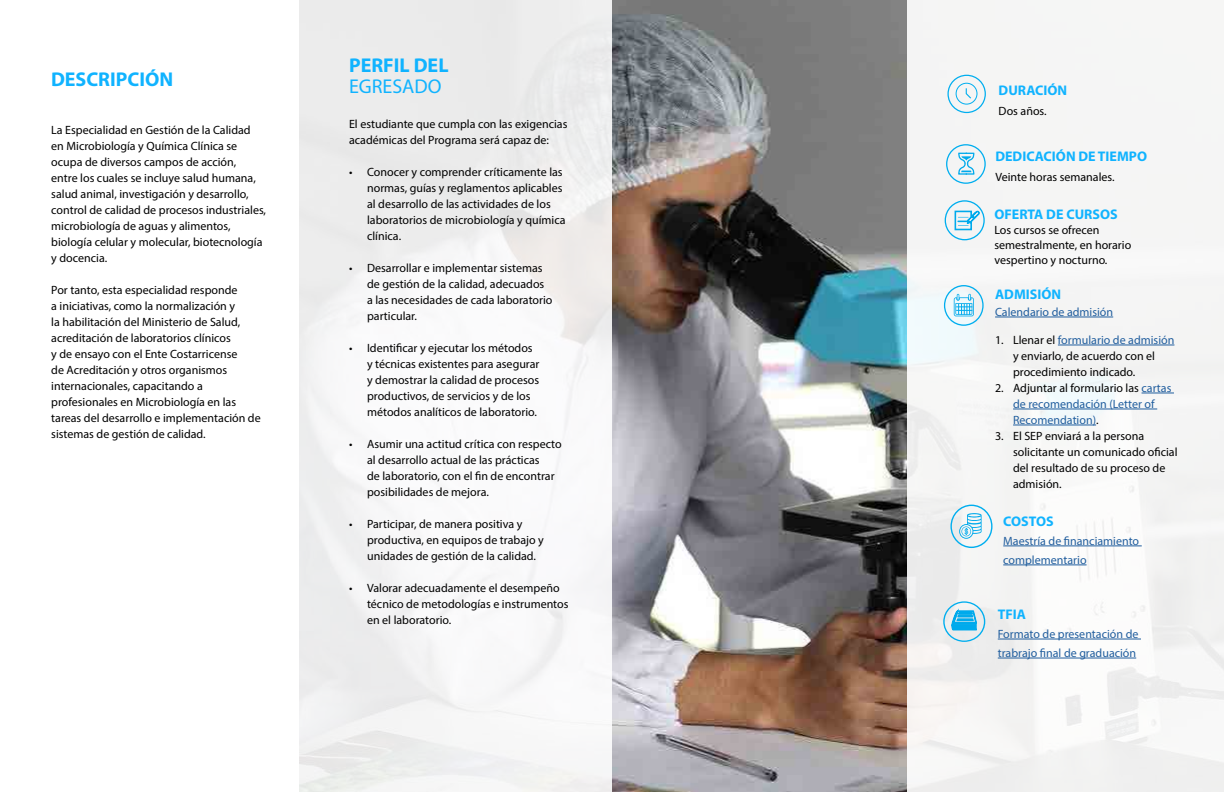
<style>
.page{position:relative;width:1224px;height:792px;background:#fff}
.page>*{position:absolute;margin:0;border:0;box-sizing:border-box;transform-origin:0 0}
.t1{font:700 20px "Myriad Pro";color:#10b3ff}
.t2{font:20px "Myriad Pro";color:#10b3ff}
.t3{font:700 14px "Myriad Pro";color:#10b3ff}
.t4{font:12px/16px "Myriad Pro";color:#000}
.t5{font:12px/16px "Myriad Pro";color:#215e9e}
.s1{color:#215e9e}
.s2{color:#000}
</style>
<div class="page">
<img style="left:612px;top:0;width:295px;height:792px">
<div style="left:907px;top:0;width:317px;height:792px;background:#f5f5f4"></div>
<div style="left:299px;top:0;width:313px;height:792px;background:#f3f3f4"></div>
<div style="left:947px;top:75px;width:39px;height:38px;border:1px solid #00aeef;border-radius:50%"></div>
<div style="left:956px;top:83px;width:21px;height:21px;border:1px solid #00aeef;border-radius:50%"></div>
<svg style="left:965px;top:88px;width:6px;height:11px"></svg>
<hr style="left:995px;top:317px;width:118px;height:1px;background:#215e9e">
<hr style="left:1058px;top:345px;width:116px;height:1px;background:#215e9e">
<hr style="left:1142px;top:393px;width:32px;height:1px;background:#215e9e">
<hr style="left:1013px;top:409px;width:144px;height:1px;background:#215e9e">
<hr style="left:1013px;top:425px;width:83px;height:1px;background:#215e9e">
<hr style="left:1003px;top:546px;width:139px;height:1px;background:#215e9e">
<hr style="left:1003px;top:565px;width:84px;height:1px;background:#215e9e">
<hr style="left:998px;top:639px;width:143px;height:1px;background:#215e9e">
<hr style="left:998px;top:658px;width:138px;height:1px;background:#215e9e">
<div style="left:944px;top:285px;width:40px;height:41px;border:1px solid #00aeef;border-radius:50%"></div>
<svg style="left:954px;top:294px;width:20px;height:22px"></svg>
<div style="left:950px;top:505px;width:43px;height:43px;border:1px solid #00aeef;border-radius:50%"></div>
<svg style="left:959px;top:513px;width:23px;height:26px"></svg>
<div style="left:943px;top:601px;width:42px;height:41px;border:1px solid #00aeef;border-radius:50%"></div>
<svg style="left:951px;top:611px;width:26px;height:19px"></svg>
<div style="left:946px;top:144px;width:40px;height:40px;border:1px solid #00aeef;border-radius:50%"></div>
<svg style="left:958px;top:152px;width:17px;height:23px"></svg>
<div style="left:945px;top:200px;width:40px;height:40px;border:1px solid #00aeef;border-radius:50%"></div>
<svg style="left:955px;top:211px;width:25px;height:19px"></svg>
<h1 class="t1" style="left:51px;top:67px;width:124px">DESCRIPCIÓN</h1>
<p class="t4" style="left:51px;top:122px;width:216px">La Especialidad en Gestión de la Calidad en Microbiología y Química Clínica se ocupa de diversos campos de acción,<br>entre los cuales se incluye salud humana, salud animal, investigación y desarrollo, control de calidad de procesos industriales, microbiología de aguas y alimentos, biología celular y molecular, biotecnología y docencia.</p>
<p class="t4" style="left:51px;top:282px;width:211px">Por tanto, esta especialidad responde<br>a iniciativas, como la normalización y<br>la habilitación del Ministerio de Salud, acreditación de laboratorios clínicos<br>y de ensayo con el Ente Costarricense<br>de Acreditación y otros organismos internacionales, capacitando a profesionales en Microbiología en las tareas del desarrollo e implementación de sistemas de gestión de calidad.</p>
<h1 class="t1" style="left:349px;top:53px;width:101px">PERFIL DEL</h1>
<h1 class="t2" style="left:349px;top:74px;width:94px">EGRESADO</h1>
<p class="t4" style="left:349px;top:116px;width:220px">El estudiante que cumpla con las exigencias académicas del Programa será capaz de:</p>
<p class="t4" style="left:367px;top:164px;width:200px;text-indent:-18px">• Conocer y comprender críticamente las normas, guías y reglamentos aplicables al desarrollo de las actividades de los laboratorios de microbiología y química clínica.</p>
<p class="t4" style="left:367px;top:260px;width:187px;text-indent:-18px">• Desarrollar e implementar sistemas de gestión de la calidad, adecuados a las necesidades de cada laboratorio particular.</p>
<p class="t4" style="left:367px;top:340px;width:174px;text-indent:-18px">• Identificar y ejecutar los métodos y técnicas existentes para asegurar y demostrar la calidad de procesos productivos, de servicios y de los métodos analíticos de laboratorio.</p>
<p class="t4" style="left:367px;top:436px;width:196px;text-indent:-18px">• Asumir una actitud crítica con respecto al desarrollo actual de las prácticas<br>de laboratorio, con el fin de encontrar posibilidades de mejora.</p>
<p class="t4" style="left:367px;top:516px;width:178px;text-indent:-18px">• Participar, de manera positiva y productiva, en equipos de trabajo y unidades de gestión de la calidad.</p>
<p class="t4" style="left:367px;top:580px;width:203px;text-indent:-18px">• Valorar adecuadamente el desempeño técnico de metodologías e instrumentos en el laboratorio.</p>
<p class="t3" style="left:999px;top:81px;width:70px">DURACIÓN</p>
<p class="t4" style="left:999px;top:102px;width:50px">Dos años.</p>
<p class="t3" style="left:995px;top:148px;width:153px">DEDICACIÓN DE TIEMPO</p>
<p class="t4" style="left:995px;top:169px;width:121px">Veinte horas semanales.</p>
<p class="t3" style="left:994px;top:205px;width:125px">OFERTA DE CURSOS</p>
<p class="t4" style="left:994px;top:222px;width:138px;line-height:15px">Los cursos se ofrecen semestralmente, en horario vespertino y nocturno.</p>
<p class="t3" style="left:995px;top:285px;width:68px">ADMISIÓN</p>
<p class="t5" style="left:995px;top:304px;width:120px">Calendario de admisión</p>
<p class="t4" style="left:1013px;top:332px;width:163px;text-indent:-18px">1. Llenar el <span class="s1">formulario de admisión </span>y enviarlo, de acuerdo con el procedimiento indicado.</p>
<p class="t5" style="left:1013px;top:380px;width:160px;text-indent:-18px"><span class="s2">2. Adjuntar al formulario las</span> cartas de recomendación (Letter of<br>Recomendation)<span class="s2">.</span></p>
<p class="t4" style="left:1013px;top:428px;width:166px;text-indent:-18px">3. El SEP enviará a la persona solicitante un comunicado oficial del resultado de su proceso de admisión.</p>
<p class="t3" style="left:1003px;top:512px;width:52px">COSTOS</p>
<p class="t5" style="left:1003px;top:531px;width:137px;line-height:19px">Maestría de financiamiento complementario</p>
<p class="t3" style="left:998px;top:605px;width:30px">TFIA</p>
<p class="t5" style="left:998px;top:624px;width:142px;line-height:19px">Formato de presentación de trabrajo final de graduación</p>
</div>
